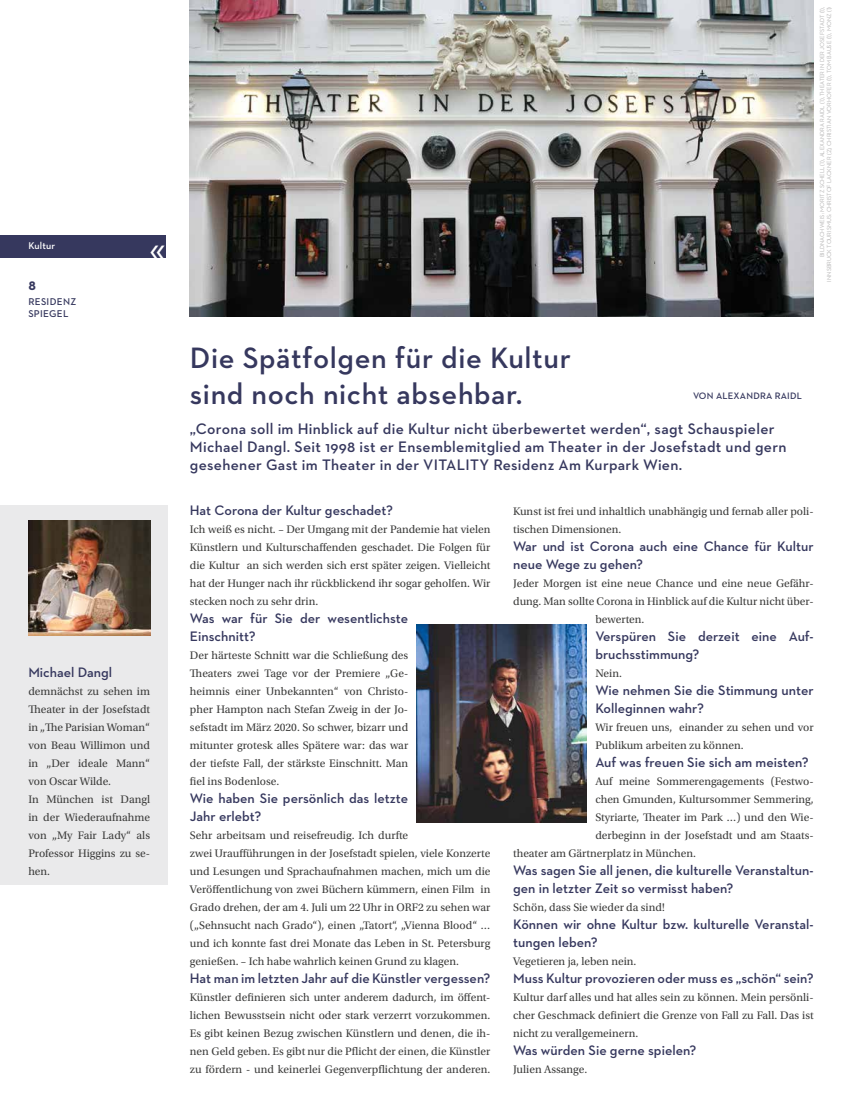
<style>
.page{position:relative;width:842px;height:1106px;background:#fff}
.page>*{position:absolute;margin:0;border:0;box-sizing:border-box;transform-origin:0 0}
.t1{font:600 30px/36px "Neutraface 2 Text";letter-spacing:.02em;color:#36385e}
.t2{font:600 15.5px/18px "Neutraface 2 Text";letter-spacing:.02em;color:#36385e}
.t3{font:600 14px/18px "Neutraface 2 Text";color:#36385e}
.t4{font:700 14px "Neutraface 2 Text";color:#36385e}
.t5{font:11.5px/18px "Utopia Std";color:#3c3c3b;text-align:justify}
.t6{font:600 10px/12px "Neutraface 2 Text";letter-spacing:.03em;color:#36385e}
.t7{font:600 10px "Neutraface 2 Text";letter-spacing:.02em;color:#fff}
.t8{font:600 9.5px "Neutraface 2 Text";letter-spacing:.02em;color:#36385e}
.t9{font:6px/7.2px "Neutraface 2 Text";color:#b3b2b2;text-align:right}
</style>
<div class="page">
<div style="left:0;top:235px;width:166px;height:22px;background:#36385e"></div>
<img style="left:417px;top:624px;width:170px;height:198px">
<img style="left:190px;top:0;width:624px;height:317px">
<div style="left:0;top:505px;width:167px;height:379px;background:#eaeaeb"></div>
<img style="left:28px;top:521px;width:122px;height:114px">
<svg style="left:151px;top:257px;width:14px;height:1px"></svg>
<p class="t7" style="left:28px;top:240px;width:28px">Kultur</p>
<p class="t4" style="left:28px;top:276px;width:9px">8</p>
<p class="t6" style="left:28px;top:295px;width:49px">RESIDENZ<br>SPIEGEL</p>
<p class="t3" style="left:28px;top:662px;width:85px">Michael Dangl</p>
<p class="t5" style="left:28px;top:682px;width:123px;text-align:left">demnächst zu sehen im<br>Theater in der Josefstadt in „The Parisian Woman“ von Beau Willimon und in „Der ideale Mann“ von Oscar Wilde.<br>In München ist Dangl in der Wiederaufnahme von „My Fair Lady“ als<br>Professor Higgins zu se&shy;hen.</p>
<p class="t9" style="left:818px;top:281px;width:276px;rotate:-90deg">BILDNACHWEIS: MORITZ SCHELL (1), ALEXANDRA RAIDL (1), THEATER IN DER JOSEFSTADT (1),<br>INNSBRUCK TOURISMUS: CHRISTOF LACKNER (2), CHRISTIAN VORHOFER (1), TOM BAUSE (1), MONZ (1)</p>
<h1 class="t1" style="left:190px;top:339px;width:383px">Die Spätfolgen für die Kultur sind noch nicht absehbar.</h1>
<p class="t2" style="left:190px;top:419px;width:598px">„Corona soll im Hinblick auf die Kultur nicht überbewertet werden“, sagt Schauspieler<br>Michael Dangl. Seit 1998 ist er Ensemblemitglied am Theater in der Josefstadt und gern gesehener Gast im Theater in der VITALITY Residenz Am Kurpark Wien.</p>
<p class="t8" style="left:693px;top:390px;width:110px">VON ALEXANDRA RAIDL</p>
<p class="t3" style="left:190px;top:500px;width:205px">Hat Corona der Kultur geschadet?</p>
<p class="t5" style="left:190px;top:520px;width:302px">Ich weiß es nicht. – Der Umgang mit der Pandemie hat vielen Künstlern und Kulturschaffenden geschadet. Die Folgen für die Kultur an sich werden sich erst später zeigen. Vielleicht hat der Hunger nach ihr rückblickend ihr sogar geholfen. Wir stecken noch zu sehr drin.</p>
<p class="t3" style="left:190px;top:608px;width:220px">Was war für Sie der wesentlichste<br>Einschnitt?</p>
<p class="t5" style="left:190px;top:646px;width:220px">Der härteste Schnitt war die Schließung des Theaters zwei Tage vor der Premiere „Ge&shy;heimnis einer Unbekannten“ von Christo&shy;pher Hampton nach Stefan Zweig in der Jo&shy;sefstadt im März 2020. So schwer, bizarr und mitunter grotesk alles Spätere war: das war der tiefste Fall, der stärkste Einschnitt. Man fiel ins Bodenlose.</p>
<p class="t3" style="left:190px;top:788px;width:220px">Wie haben Sie persönlich das letzte<br>Jahr erlebt?</p>
<p class="t5" style="left:190px;top:826px;width:302px;text-align:left">Sehr arbeitsam und reisefreudig. Ich durfte<br>zwei Uraufführungen in der Josefstadt spielen, viele Konzerte und Lesungen und Sprachaufnahmen machen, mich um die Veröffentlichung von zwei Büchern kümmern, einen Film in Grado drehen, der am 4. Juli um 22 Uhr in ORF2 zu sehen war („Sehnsucht nach Grado“), einen „Tatort“, „Vienna Blood“ … und ich konnte fast drei Monate das Leben in St. Petersburg genießen. – Ich habe wahrlich keinen Grund zu klagen.</p>
<p class="t3" style="left:190px;top:968px;width:302px">Hat man im letzten Jahr auf die Künstler vergessen?</p>
<p class="t5" style="left:190px;top:988px;width:302px">Künstler definieren sich unter anderem dadurch, im öffent&shy;lichen Bewusstsein nicht oder stark verzerrt vorzukommen.<br>Es gibt keinen Bezug zwischen Künstlern und denen, die ih&shy;nen Geld geben. Es gibt nur die Pflicht der einen, die Künstler zu fördern - und keinerlei Gegenverpflichtung der anderen.</p>
<p class="t5" style="left:513px;top:502px;width:302px">Kunst ist frei und inhaltlich unabhängig und fernab aller poli&shy;tischen Dimensionen.</p>
<p class="t3" style="left:513px;top:536px;width:302px">War und ist Corona auch eine Chance für Kultur neue Wege zu gehen?</p>
<p class="t5" style="left:513px;top:574px;width:302px">Jeder Morgen ist eine neue Chance und eine neue Gefähr-</p>
<p class="t5" style="left:513px;top:592px;width:302px">dung. Man sollte Corona in Hinblick auf die Kultur nicht über-</p>
<p class="t5" style="left:595px;top:610px;width:51px">bewerten.</p>
<p class="t3" style="left:595px;top:626px;width:220px">Verspüren Sie derzeit eine Auf&shy;bruchsstimmung?</p>
<p class="t5" style="left:595px;top:664px;width:28px">Nein.</p>
<p class="t3" style="left:595px;top:680px;width:220px">Wie nehmen Sie die Stimmung unter<br>Kolleginnen wahr?</p>
<p class="t5" style="left:595px;top:718px;width:220px">Wir freuen uns, einander zu sehen und vor<br>Publikum arbeiten zu können.</p>
<p class="t3" style="left:595px;top:752px;width:215px">Auf was freuen Sie sich am meisten?</p>
<p class="t5" style="left:595px;top:772px;width:220px">Auf meine Sommerengagements (Festwo-</p>
<p class="t5" style="left:595px;top:790px;width:220px">chen Gmunden, Kultursommer Semmering,</p>
<p class="t5" style="left:595px;top:808px;width:220px">Styriarte, Theater im Park …) und den Wie-</p>
<p class="t5" style="left:595px;top:826px;width:220px">derbeginn in der Josefstadt und am Staats-</p>
<p class="t5" style="left:513px;top:844px;width:184px">theater am Gärtnerplatz in München.</p>
<p class="t3" style="left:513px;top:860px;width:302px">Was sagen Sie all jenen, die kulturelle Veranstaltun&shy;gen in letzter Zeit so vermisst haben?</p>
<p class="t5" style="left:513px;top:898px;width:153px">Schön, dass Sie wieder da sind!</p>
<p class="t3" style="left:513px;top:914px;width:302px">Können wir ohne Kultur bzw. kulturelle Veranstal&shy;tungen leben?</p>
<p class="t5" style="left:513px;top:952px;width:125px">Vegetieren ja, leben nein.</p>
<p class="t3" style="left:513px;top:968px;width:302px">Muss Kultur provozieren oder muss es „schön“ sein?</p>
<p class="t5" style="left:513px;top:988px;width:302px">Kultur darf alles und hat alles sein zu können. Mein persönli&shy;cher Geschmack definiert die Grenze von Fall zu Fall. Das ist nicht zu verallgemeinern.</p>
<p class="t3" style="left:513px;top:1040px;width:185px">Was würden Sie gerne spielen?</p>
<p class="t5" style="left:513px;top:1060px;width:76px">Julien Assange.</p>
</div>
